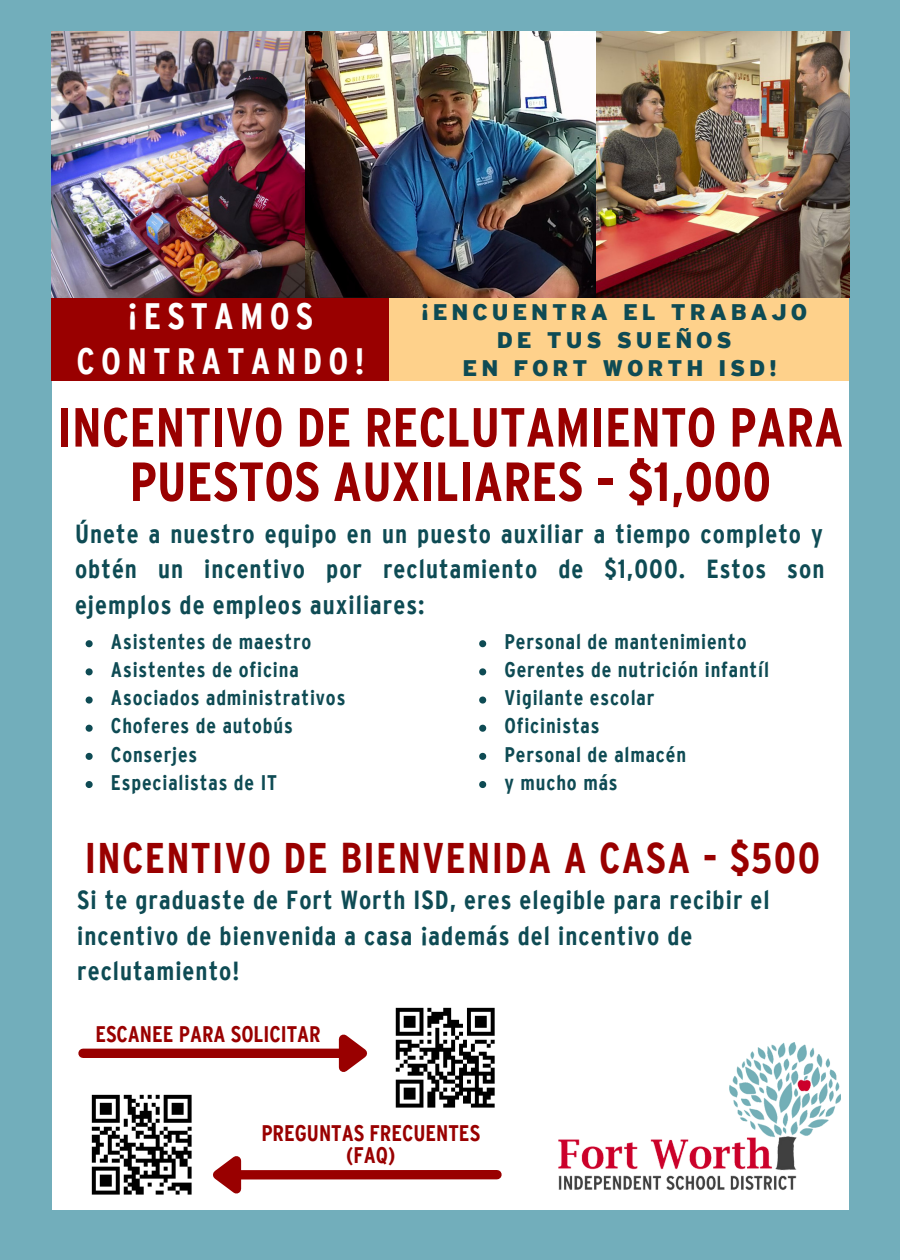
<style>
.page{position:relative;width:900px;height:1260px;background:#72aebb}
.page>*{position:absolute;margin:0;border:0;box-sizing:border-box;transform-origin:0 0}
.t1{font:700 condensed 55px/54.5px "Interstate";color:#900;text-align:center}
.t2{font:700 condensed 42.75px "Interstate";letter-spacing:.03em;color:#900}
.t3{font:700 condensed 36.75px/45px "Interstate";letter-spacing:.17em;color:#fff;text-align:center}
.t4{font:700 condensed 26px/35.5px "Interstate";letter-spacing:.04em;color:#0e4b54;text-align:justify}
.t5{font:900 22.5px "Interstate";letter-spacing:.17em;color:#0e4b54}
.t6{font:700 condensed 22.5px/22.5px "Interstate";color:#900;text-align:center}
.t7{font:700 condensed 21px "Interstate";letter-spacing:.04em;color:#0e4b54}
</style>
<div class="page">
<div style="left:52px;top:299px;width:797px;height:911px;background:#fff"></div>
<img style="left:395px;top:1007px;width:100px;height:101px">
<div style="left:52px;top:299px;width:797px;height:82px;background:#fed18b"></div>
<img style="left:558px;top:1042px;width:282px;height:148px">
<img style="left:305px;top:32px;width:291px;height:266px">
<img style="left:596px;top:32px;width:254px;height:266px">
<img style="left:52px;top:32px;width:253px;height:266px">
<div style="left:52px;top:299px;width:337px;height:82px;background:#900"></div>
<div style="left:83px;top:1049px;width:256px;height:9px;background:#900"></div>
<svg style="left:330px;top:1034px;width:37px;height:38px"></svg>
<div style="left:241px;top:1170px;width:256px;height:10px;background:#900"></div>
<svg style="left:213px;top:1156px;width:37px;height:38px"></svg>
<img style="left:91px;top:1094px;width:101px;height:101px">
<svg style="left:86px;top:640px;width:7px;height:7px"></svg>
<svg style="left:86px;top:668px;width:7px;height:7px"></svg>
<svg style="left:86px;top:697px;width:7px;height:7px"></svg>
<svg style="left:86px;top:725px;width:7px;height:7px"></svg>
<svg style="left:86px;top:753px;width:7px;height:7px"></svg>
<svg style="left:86px;top:781px;width:7px;height:7px"></svg>
<svg style="left:479px;top:640px;width:7px;height:7px"></svg>
<svg style="left:479px;top:668px;width:7px;height:7px"></svg>
<svg style="left:479px;top:697px;width:7px;height:7px"></svg>
<svg style="left:479px;top:725px;width:7px;height:7px"></svg>
<svg style="left:479px;top:753px;width:7px;height:7px"></svg>
<svg style="left:479px;top:781px;width:7px;height:7px"></svg>
<p class="t3" style="left:76px;top:294px;width:289px">¡ESTAMOS<br>CONTRATANDO!</p>
<p class="t5" style="left:421px;top:299px;width:388px">¡ENCUENTRA EL TRABAJO</p>
<p class="t5" style="left:497px;top:327px;width:237px">DE TUS SUEÑOS</p>
<p class="t5" style="left:463px;top:355px;width:316px">EN FORT WORTH ISD!</p>
<p class="t1" style="left:57px;top:400px;width:788px">INCENTIVO DE RECLUTAMIENTO PARA<br>PUESTOS AUXILIARES - $1,000</p>
<p class="t4" style="left:75px;top:516px;width:751px">Únete a nuestro equipo en un puesto auxiliar a tiempo completo y obtén un incentivo por reclutamiento de $1,000. Estos son ejemplos de empleos auxiliares:</p>
<p class="t7" style="left:111px;top:630px;width:202px">Asistentes de maestro</p>
<p class="t7" style="left:111px;top:658px;width:189px">Asistentes de oficina</p>
<p class="t7" style="left:111px;top:686px;width:236px">Asociados administrativos</p>
<p class="t7" style="left:111px;top:714px;width:183px">Choferes de autobús</p>
<p class="t7" style="left:111px;top:743px;width:88px">Conserjes</p>
<p class="t7" style="left:111px;top:771px;width:168px">Especialistas de IT</p>
<p class="t7" style="left:505px;top:630px;width:244px">Personal de mantenimiento</p>
<p class="t7" style="left:505px;top:658px;width:266px">Gerentes de nutrición infantíl</p>
<p class="t7" style="left:505px;top:686px;width:151px">Vigilante escolar</p>
<p class="t7" style="left:505px;top:714px;width:97px">Oficinistas</p>
<p class="t7" style="left:505px;top:743px;width:183px">Personal de almacén</p>
<p class="t7" style="left:505px;top:771px;width:115px">y mucho más</p>
<p class="t2" style="left:85px;top:834px;width:737px">INCENTIVO DE BIENVENIDA A CASA - $500</p>
<p class="t4" style="left:77px;top:882px;width:694px;text-align:left">Si te graduaste de Fort Worth ISD, eres elegible para recibir el incentivo de bienvenida a casa ¡además del incentivo de reclutamiento!</p>
<p class="t6" style="left:95px;top:1023px;width:227px">ESCANEE PARA SOLICITAR</p>
<p class="t6" style="left:261px;top:1121px;width:220px">PREGUNTAS FRECUENTES (FAQ)</p>
</div>
